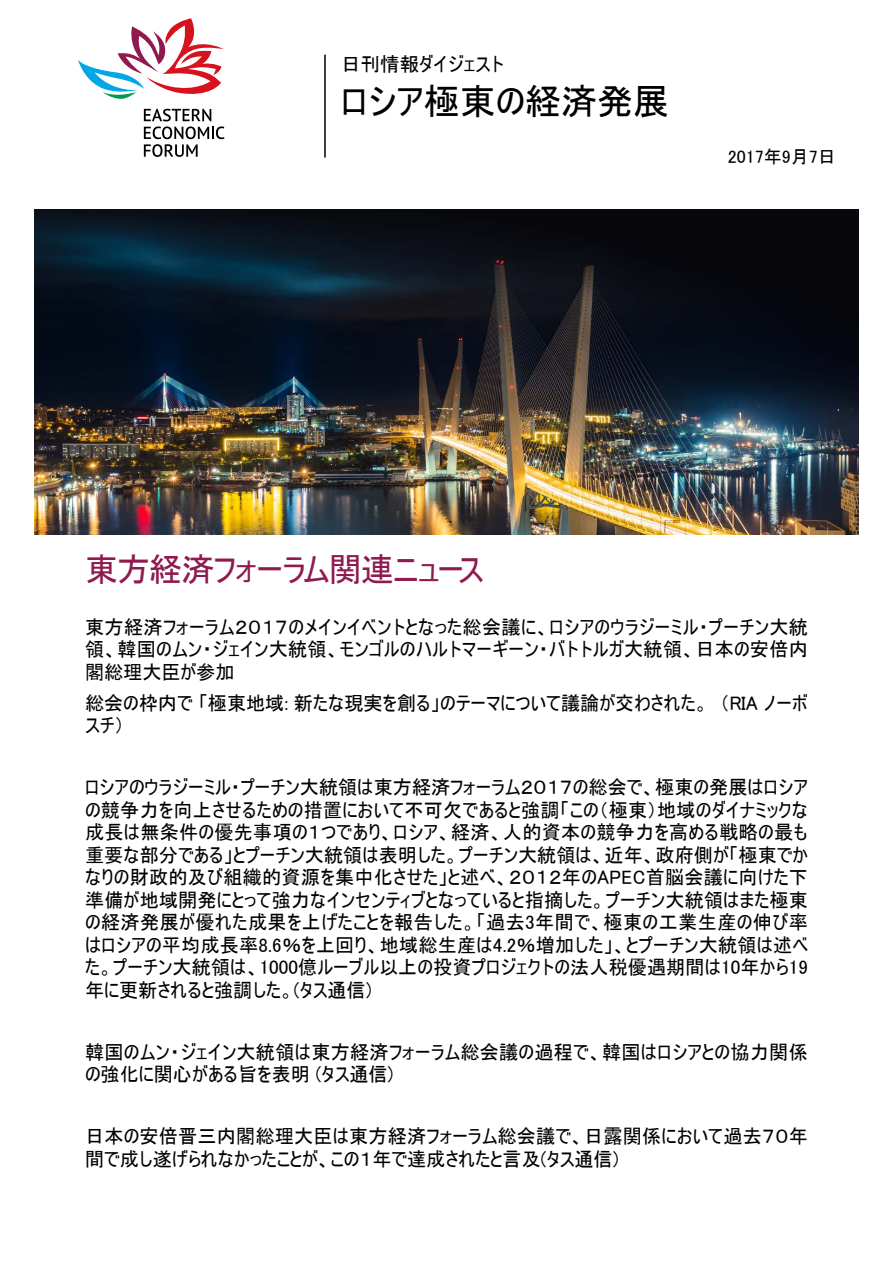
<style>
.page{position:relative;width:893px;height:1263px;background:#fff}
.page>*{position:absolute;margin:0;border:0;box-sizing:border-box;transform-origin:0 0}
.t1{font:36px "MS UI Gothic";color:#000}
.t2{font:33px "MS UI Gothic";letter-spacing:-.025em;color:#8f1a50}
.t3{font:19.5px/22.5px "MS UI Gothic";letter-spacing:.005em;color:#000}
.t4{font:18px "MS UI Gothic";color:#000}
</style>
<div class="page">
<img style="left:34px;top:209px;width:825px;height:326px">
<hr style="left:324px;top:55px;width:2px;height:103px;background:#000">
<svg style="left:78px;top:18px;width:146px;height:81px"></svg>
<svg style="left:144px;top:109px;width:80px;height:48px"></svg>
<p class="t3" style="left:341px;top:53px;width:164px">日刊情報ダイジェスト</p>
<h1 class="t1" style="left:341px;top:83px;width:329px">ロシア極東の経済発展</h1>
<p class="t4" style="left:728px;top:147px;width:109px">2017年9月7日</p>
<h2 class="t2" style="left:85px;top:553px;width:400px">東方経済フォーラム関連ニュース</h2>
<p class="t3" style="left:85px;top:615px;width:724px;text-align:justify">東方経済フォーラム２０１７のメインイベントとなった総会議に、ロシアのウラジーミル・プーチン大統領、韓国のムン・ジェイン大統領、モンゴルのハルトマーギーン・バトトルガ大統領、日本の安倍内閣総理大臣が参加</p>
<p class="t3" style="left:85px;top:691px;width:724px">総会の枠内で 「極東地域: 新たな現実を創る」のテーマについて議論が交わされた。 （RIA ノーボスチ）</p>
<p class="t3" style="left:85px;top:776px;width:725px;text-align:justify">ロシアのウラジーミル・プーチン大統領は東方経済フォーラム２０１７の総会で、極東の発展はロシアの競争力を向上させるための措置において不可欠であると強調「この（極東）地域のダイナミックな成長は無条件の優先事項の１つであり、ロシア、経済、人的資本の競争力を高める戦略の最も重要な部分である」とプーチン大統領は表明した。プーチン大統領は、近年、政府側が「極東でかなりの財政的及び組織的資源を集中化させた」と述べ、２０１２年のAPEC首脳会議に向けた下準備が地域開発にとって強力なインセンティブとなっていると指摘した。プーチン大統領はまた極東の経済発展が優れた成果を上げたことを報告した。「過去3年間で、極東の工業生産の伸び率はロシアの平均成長率8.6％を上回り、地域総生産は4.2％増加した」、とプーチン大統領は述べた。プーチン大統領は、1000億ルーブル以上の投資プロジェクトの法人税優遇期間は10年から19年に更新されると強調した。(タス通信)</p>
<p class="t3" style="left:85px;top:1040px;width:724px">韓国のムン・ジェイン大統領は東方経済フォーラム総会議の過程で、韓国はロシアとの協力関係の強化に関心がある旨を表明 (タス通信)</p>
<p class="t3" style="left:85px;top:1125px;width:724px">日本の安倍晋三内閣総理大臣は東方経済フォーラム総会議で、日露関係において過去７０年間で成し遂げられなかったことが、この１年で達成されたと言及(タス通信)</p>
</div>
